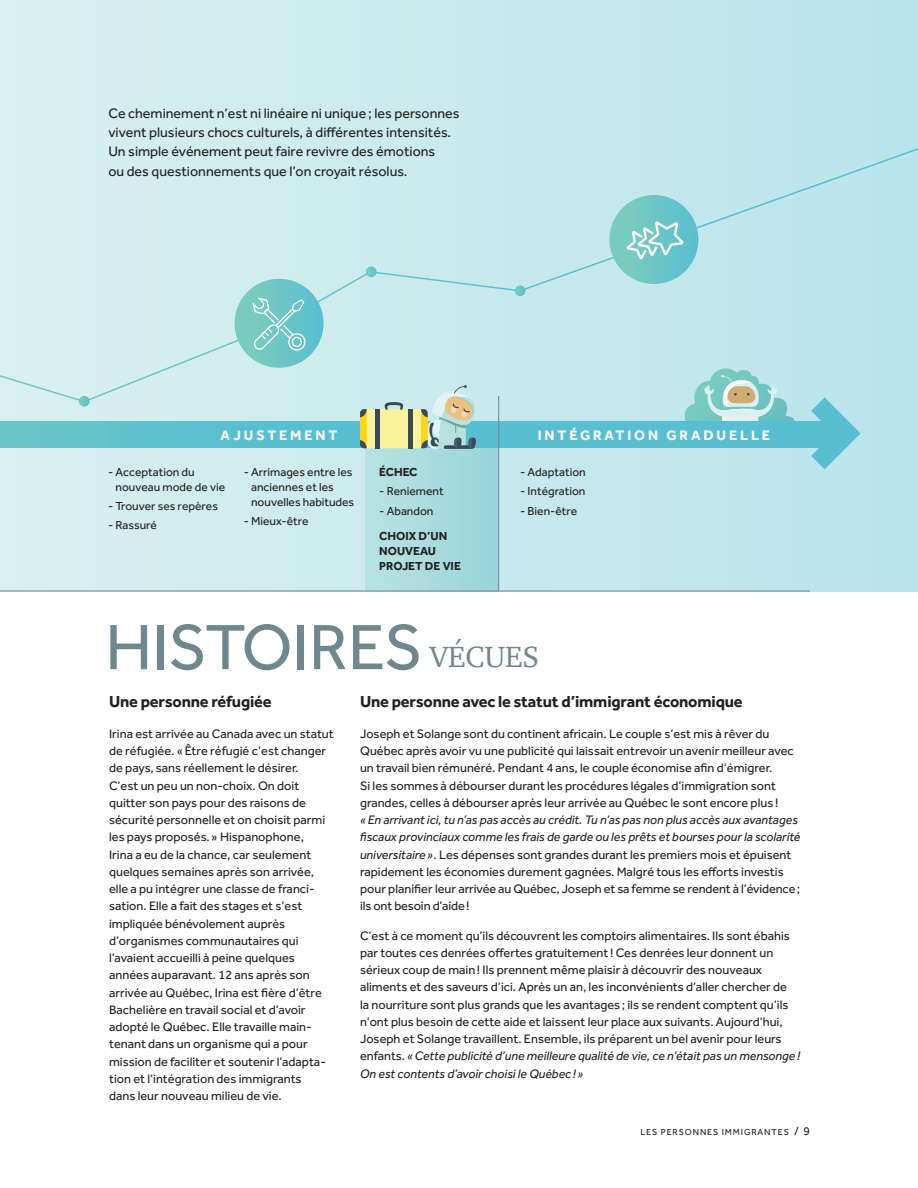
<style>
.page{position:relative;width:918px;height:1188px;background:#fff}
.page>*{position:absolute;margin:0;border:0;box-sizing:border-box;transform-origin:0 0}
.t1{font:66px "Effra";color:#6f878f}
.t2{font:30px "Charter";color:#6f878f}
.t3{font:700 16.5px "Effra";letter-spacing:-.01em;color:#231f20}
.t4{font:14.25px/19.5px "Effra";color:#231f20}
.t5{font:700 14.25px "Effra";letter-spacing:.2em;color:#fff}
.t6{font:12.75px/17.2px "Effra";color:#231f20}
.t7{font:12px/14.7px "Effra";color:#231f20}
.t8{font:700 12px/14.7px "Effra";color:#231f20}
.t9{font:9px "Effra";letter-spacing:.1em;color:#231f20}
.s1{font-style:italic}
.s2{font-size:12px}
</style>
<div class="page">
<div style="left:0;top:0;width:918px;height:591px;background:linear-gradient(to right,#d9f0ef,#bae4eb)"></div>
<svg style="left:683px;top:403px;width:112px;height:19px"></svg>
<svg style="left:0;top:143px;width:918px;height:260px"></svg>
<div style="left:366px;top:446px;width:133px;height:145px;background:linear-gradient(to right,#b9e3e1,#98d3dc)"></div>
<svg style="left:0;top:422px;width:811px;height:25px"></svg>
<svg style="left:811px;top:397px;width:50px;height:72px"></svg>
<div style="left:235px;top:279px;width:89px;height:89px;background:linear-gradient(to right,#7dcdbb,#5ec0d2);border-radius:45px"></div>
<svg style="left:253px;top:298px;width:53px;height:53px"></svg>
<svg style="left:79px;top:396px;width:11px;height:11px"></svg>
<svg style="left:366px;top:266px;width:11px;height:11px"></svg>
<svg style="left:515px;top:285px;width:11px;height:11px"></svg>
<hr style="left:0;top:591px;width:810px;height:1px;background:#6f878f">
<hr style="left:498px;top:396px;width:1px;height:195px;background:#6f878f">
<svg style="left:360px;top:385px;width:117px;height:64px"></svg>
<div style="left:609px;top:195px;width:89px;height:89px;background:linear-gradient(to right,#81cebd,#5abfd0);border-radius:45px"></div>
<svg style="left:624px;top:219px;width:61px;height:42px"></svg>
<p class="t4" style="left:108px;top:103px;width:353px">Ce cheminement n’est ni linéaire ni unique; les personnes vivent plusieurs chocs culturels, à différentes intensités.<br>Un simple événement peut faire revivre des émotions<br>ou des questionnements que l’on croyait résolus.</p>
<p class="t5" style="left:221px;top:426px;width:118px">AJUSTEMENT</p>
<p class="t5" style="left:538px;top:426px;width:234px">INTÉGRATION GRADUELLE</p>
<p class="t7" style="left:116px;top:465px;width:111px;text-indent:-7px">- Acceptation du nouveau mode de vie</p>
<p class="t7" style="left:108px;top:499px;width:111px">- Trouver ses repères</p>
<p class="t7" style="left:108px;top:518px;width:50px">- Rassuré</p>
<p class="t8" style="left:379px;top:465px;width:40px">ÉCHEC</p>
<p class="t7" style="left:379px;top:484px;width:66px">- Reniement</p>
<p class="t7" style="left:379px;top:503px;width:56px">- Abandon</p>
<p class="t8" style="left:379px;top:529px;width:83px">CHOIX D’UN<br>NOUVEAU<br>PROJET DE VIE</p>
<p class="t7" style="left:251px;top:465px;width:105px;text-indent:-7px">- Arrimages entre les anciennes et les nouvelles habitudes</p>
<p class="t7" style="left:244px;top:513px;width:66px">- Mieux-être</p>
<p class="t7" style="left:520px;top:465px;width:67px">- Adaptation</p>
<p class="t7" style="left:520px;top:484px;width:67px">- Intégration</p>
<p class="t7" style="left:520px;top:503px;width:59px">- Bien-être</p>
<h1 class="t1" style="left:105px;top:609px;width:319px">HISTOIRES</h1>
<h2 class="t2" style="left:430px;top:631px;width:111px">VÉCUES</h2>
<p class="t3" style="left:109px;top:692px;width:164px">Une personne réfugiée</p>
<p class="t6" style="left:109px;top:725px;width:226px">Irina est arrivée au Canada avec un statut de réfugiée. «Être réfugié c’est changer de pays, sans réellement le désirer.<br>C’est un peu un non-choix. On doit quitter son pays pour des raisons de sécurité personnelle et on choisit parmi les pays proposés.» Hispanophone,<br>Irina a eu de la chance, car seulement quelques semaines après son arrivée, elle a pu intégrer une classe de franci&shy;sation. Elle a fait des stages et s’est impliquée bénévolement auprès d’organismes communautaires qui l’avaient accueilli à peine quelques années auparavant. 12 ans après son arrivée au Québec, Irina est fière d’être Bachelière en travail social et d’avoir adopté le Québec. Elle travaille main&shy;tenant dans un organisme qui a pour mission de faciliter et soutenir l’adapta&shy;tion et l’intégration des immigrants<br>dans leur nouveau milieu de vie.</p>
<p class="t3" style="left:360px;top:692px;width:384px">Une personne avec le statut d’immigrant économique</p>
<p class="t6" style="left:360px;top:725px;width:435px">Joseph et Solange sont du continent africain. Le couple s’est mis à rêver du Québec après avoir vu une publicité qui laissait entrevoir un avenir meilleur avec un travail bien rémunéré. Pendant 4 ans, le couple économise afin d’émigrer.<br>Si les sommes à débourser durant les procédures légales d’immigration sont grandes, celles à débourser après leur arrivée au Québec le sont encore plus !</p>
<p class="t6" style="left:360px;top:811px;width:442px"><span class="s1">«En arrivant ici, tu n’as pas accès au crédit. Tu n’as pas non plus accès aux avantages fiscaux provinciaux comme les frais de garde ou les prêts et bourses pour la scolarité universitaire»</span>. Les dépenses sont grandes durant les premiers mois et épuisent rapidement les économies durement gagnées. Malgré tous les efforts investis pour planifier leur arrivée au Québec, Joseph et sa femme se rendent à l’évidence; ils ont besoin d’aide!</p>
<p class="t6" style="left:360px;top:927px;width:442px">C’est à ce moment qu’ils découvrent les comptoirs alimentaires. Ils sont ébahis par toutes ces denrées offertes gratuitement! Ces denrées leur donnent un sérieux coup de main! Ils prennent même plaisir à découvrir des nouveaux aliments et des saveurs d’ici. Après un an, les inconvénients d’aller chercher de<br>la nourriture sont plus grands que les avantages ; ils se rendent comptent qu’ils n’ont plus besoin de cette aide et laissent leur place aux suivants. Aujourd’hui, Joseph et Solange travaillent. Ensemble, ils préparent un bel avenir pour leurs enfants. <span class="s1">«Cette publicité d’une meilleure qualité de vie, ce n’était pas un mensonge!<br>On est contents d’avoir choisi le Québec ! »</span></p>
<p class="t9" style="left:640px;top:1127px;width:171px">LES PERSONNES IMMIGRANTES <span class="s2">/ 9</span></p>
</div>
